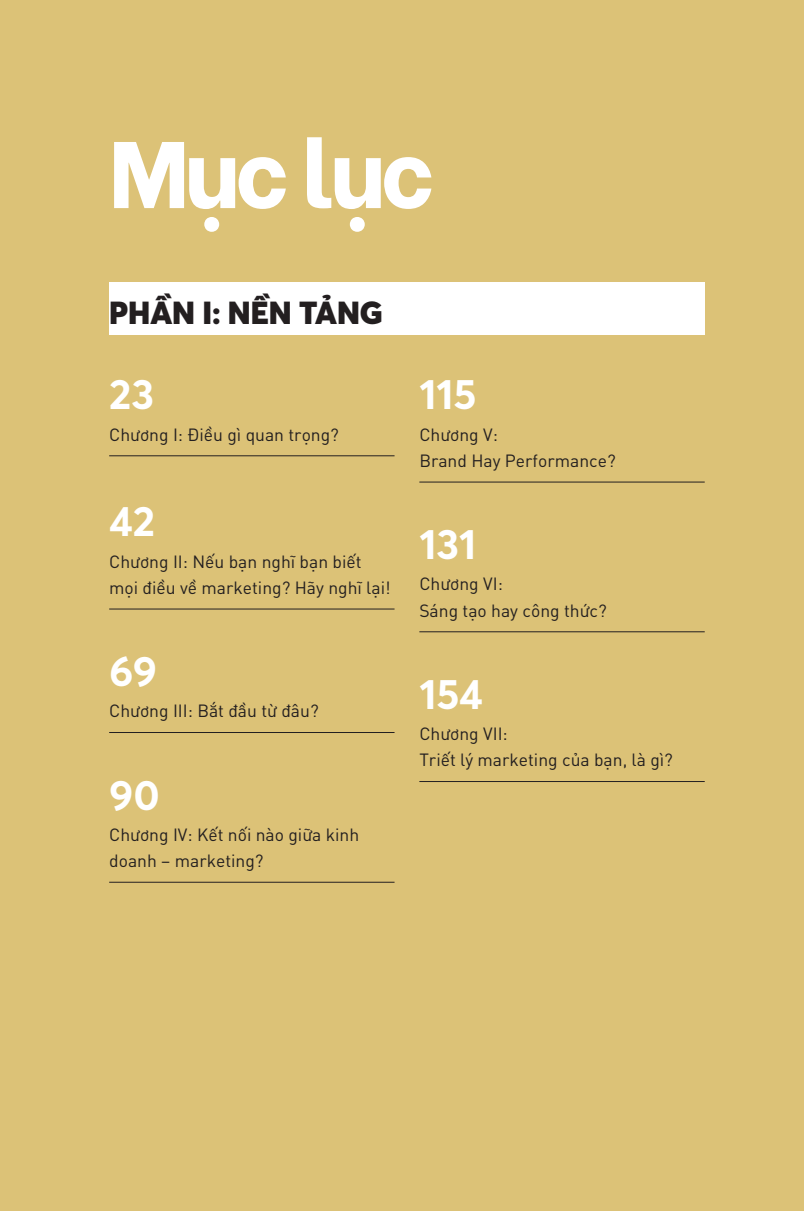
<style>
.page{position:relative;width:804px;height:1211px;background:#fff}
.page>*{position:absolute;margin:0;border:0;box-sizing:border-box;transform-origin:0 0}
.t1{font:800 94.33px "Be Vietnam";letter-spacing:-.05em;color:#fff}
.t2{font:700 42px "Averta Std CY";color:#fff}
.t3{font:900 31.5px "Averta Std CY";color:#231f20}
.t4{font:17.5px/26.2px "i Ciel DIN Pro";color:#231f20}
</style>
<div class="page">
<div style="left:0;top:0;width:804px;height:1210px;background:#dcc277"></div>
<div style="left:109px;top:283px;width:595px;height:52px;background:#fff"></div>
<hr style="left:109px;top:455px;width:285px;height:1px;background:#231f20">
<hr style="left:109px;top:608px;width:285px;height:1px;background:#231f20">
<hr style="left:109px;top:732px;width:285px;height:1px;background:#231f20">
<hr style="left:109px;top:882px;width:285px;height:1px;background:#231f20">
<hr style="left:419px;top:482px;width:285px;height:1px;background:#231f20">
<hr style="left:419px;top:631px;width:285px;height:1px;background:#231f20">
<hr style="left:419px;top:781px;width:285px;height:1px;background:#231f20">
<p class="t1" style="left:109px;top:95px;width:327px">Mục lục</p>
<p class="t3" style="left:109px;top:290px;width:275px">PHẦN I: NỀN TẢNG</p>
<p class="t2" style="left:109px;top:365px;width:46px">23</p>
<p class="t4" style="left:109px;top:421px;width:231px">Chương I: Điều gì quan trọng?</p>
<p class="t2" style="left:109px;top:492px;width:47px">42</p>
<p class="t4" style="left:109px;top:548px;width:283px">Chương II: Nếu bạn nghĩ bạn biết mọi điều về marketing? Hãy nghĩ lại!</p>
<p class="t2" style="left:109px;top:641px;width:49px">69</p>
<p class="t4" style="left:109px;top:698px;width:211px">Chương III: Bắt đầu từ đâu?</p>
<p class="t2" style="left:109px;top:765px;width:52px">90</p>
<p class="t4" style="left:109px;top:821px;width:251px">Chương IV: Kết nối nào giữa kinh doanh – marketing?</p>
<p class="t2" style="left:419px;top:365px;width:59px">115</p>
<p class="t4" style="left:419px;top:421px;width:198px">Chương V:<br>Brand Hay Performance?</p>
<p class="t2" style="left:419px;top:514px;width:59px">131</p>
<p class="t4" style="left:419px;top:571px;width:189px">Chương VI:<br>Sáng tạo hay công thức?</p>
<p class="t2" style="left:419px;top:664px;width:65px">154</p>
<p class="t4" style="left:419px;top:721px;width:255px">Chương VII:<br>Triết lý marketing của bạn, là gì?</p>
</div>
